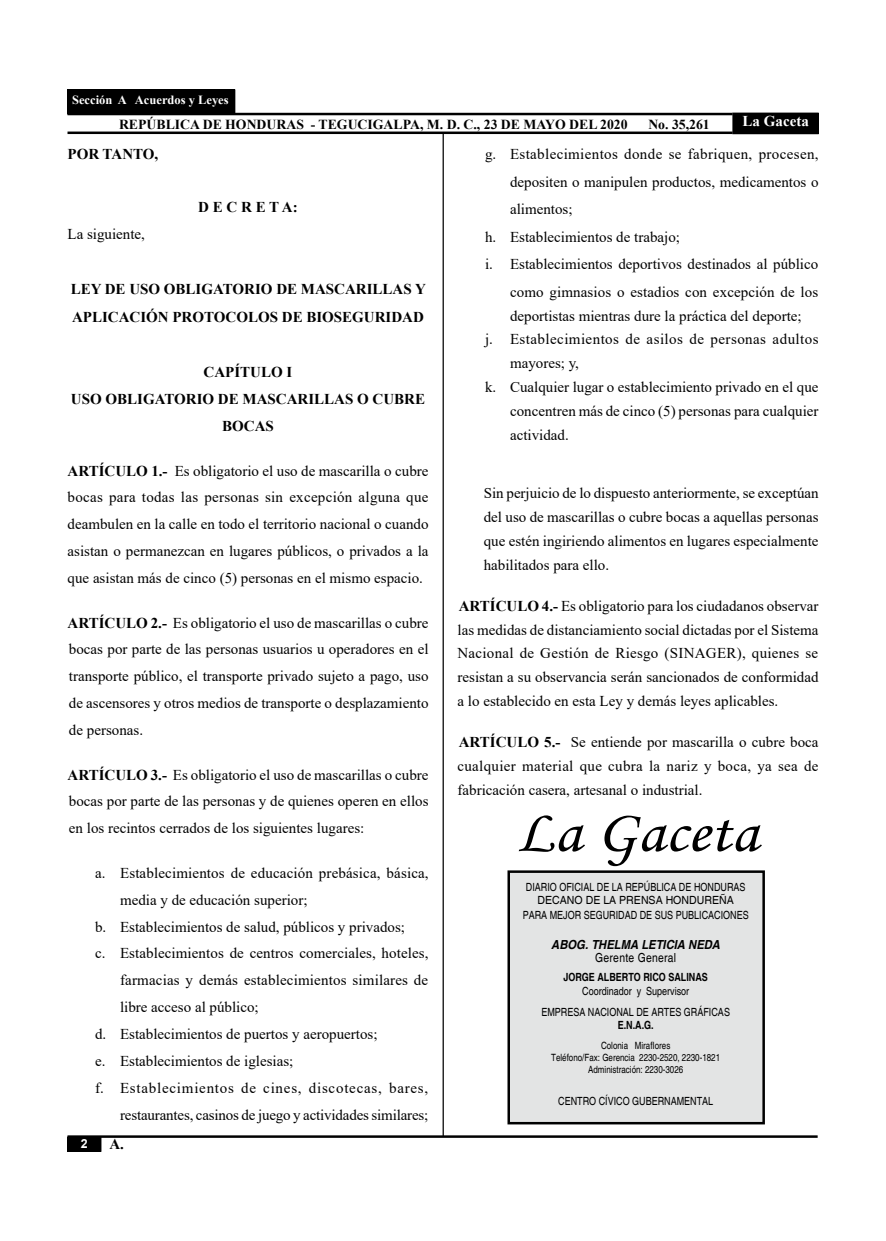
<style>
.page{position:relative;width:886px;height:1241px;background:#fff}
.page>*{position:absolute;margin:0;border:0;box-sizing:border-box;transform-origin:0 0}
.t1{font:60px "Monotype Corsiva";color:#000;scale:1.1 1}
.t2{font:15px/26.9px "Times New Roman";color:#000;text-align:justify}
.t3{font:700 15px/27.2px "Times New Roman";color:#000}
.t4{font:15px "Times New Roman";letter-spacing:.025em;color:#000}
.t5{font:15px "Times New Roman";letter-spacing:.05em;color:#000}
.t6{font:15px "Times New Roman";letter-spacing:.03em;color:#000}
.t7{font:700 15px "Times New Roman";color:#fff}
.t8{font:700 13.75px "Times New Roman";color:#000}
.t9{font:700 12.5px "Times New Roman";color:#fff}
.t10{font:italic 700 12.5px "Helvetica";color:#000;scale:.9 1}
.t11{font:12.5px "Helvetica";letter-spacing:.025em;color:#000;scale:.83 1}
.t12{font:700 12.5px "Arial";color:#fff}
.t13{font:11.25px/13.5px "Helvetica";color:#000;text-align:center;scale:.8 1}
.t14{font:700 11.25px "Helvetica";color:#000;scale:.8 1}
.t15{font:10px/12px "Helvetica";color:#000;text-align:center;scale:.8 1}
.s1{font-weight:700}
</style>
<div class="page">
<div style="left:68px;top:1136px;width:33px;height:15px;background:#000"></div>
<div style="left:733px;top:113px;width:85px;height:21px;background:#000"></div>
<hr style="left:68px;top:131px;width:664px;height:3px;background:#000">
<hr style="left:68px;top:113px;width:664px;height:2px;background:#000">
<hr style="left:68px;top:1135px;width:750px;height:2px;background:#000">
<div style="left:68px;top:90px;width:167px;height:24px;background:#000"></div>
<hr style="left:442px;top:133px;width:2px;height:1002px;background:#000">
<div style="left:509px;top:871px;width:255px;height:251px;background:#e3e4e4"></div>
<div style="left:507px;top:870px;width:258px;height:254px;border:2px solid #000"></div>
<p class="t9" style="left:72px;top:91px;width:158px">Sección A Acuerdos y Leyes</p>
<p class="t8" style="left:119px;top:114px;width:510px">REPÚBLICA DE HONDURAS - TEGUCIGALPA, M. D. C., 23 DE MAYO DEL 2020</p>
<p class="t8" style="left:648px;top:114px;width:63px">No. 35,261</p>
<p class="t7" style="left:742px;top:110px;width:68px">La Gaceta</p>
<p class="t3" style="left:68px;top:140px;width:92px">POR TANTO,</p>
<p class="t2" style="left:68px;top:220px;width:79px">La siguiente,</p>
<p class="t3" style="left:198px;top:192px;width:101px">D E C R E T A:</p>
<p class="t3" style="left:71px;top:275px;width:357px">LEY DE USO OBLIGATORIO DE MASCARILLAS Y<br>APLICACIÓN PROTOCOLOS DE BIOSEGURIDAD</p>
<p class="t3" style="left:71px;top:357px;width:356px;text-align:center">CAPÍTULO I<br>USO OBLIGATORIO DE MASCARILLAS O CUBRE<br>BOCAS</p>
<p class="t2" style="left:68px;top:456px;width:362px"><span class="s1">ARTÍCULO 1.-</span> Es obligatorio el uso de mascarilla o cubre bocas para todas las personas sin excepción alguna que deambulen en la calle en todo el territorio nacional o cuando asistan o permanezcan en lugares públicos, o privados a la que asistan más de cinco (5) personas en el mismo espacio.</p>
<p class="t2" style="left:68px;top:608px;width:362px"><span class="s1">ARTÍCULO 2.-</span> Es obligatorio el uso de mascarillas o cubre bocas por parte de las personas usuarios u operadores en el transporte público, el transporte privado sujeto a pago, uso de ascensores y otros medios de transporte o desplazamiento de personas.</p>
<p class="t2" style="left:68px;top:760px;width:362px"><span class="s1">ARTÍCULO 3.-</span> Es obligatorio el uso de mascarillas o cubre bocas por parte de las personas y de quienes operen en ellos en los recintos cerrados de los siguientes lugares:</p>
<p class="t2" style="left:95px;top:858px;width:335px">a. Establecimientos de educación prebásica, básica,</p>
<p class="t2" style="left:120px;top:885px;width:189px">media y de educación superior;</p>
<p class="t2" style="left:95px;top:912px;width:311px">b. Establecimientos de salud, públicos y privados;</p>
<p class="t2" style="left:95px;top:939px;width:335px">c. Establecimientos de centros comerciales, hoteles,</p>
<p class="t2" style="left:120px;top:966px;width:310px">farmacias y demás establecimientos similares de</p>
<p class="t2" style="left:120px;top:993px;width:140px">libre acceso al público;</p>
<p class="t2" style="left:95px;top:1019px;width:284px">d. Establecimientos de puertos y aeropuertos;</p>
<p class="t2" style="left:95px;top:1046px;width:200px">e. Establecimientos de iglesias;</p>
<p class="t5" style="left:95px;top:1077px;width:335px">f. Establecimientos de cines, discotecas, bares,</p>
<p class="t2" style="left:120px;top:1100px;width:310px">restaurantes, casinos de juego y actividades similares;</p>
<p class="t12" style="left:81px;top:1134px;width:8px">2</p>
<p class="t3" style="left:109px;top:1129px;width:16px">A.</p>
<p class="t4" style="left:485px;top:144px;width:335px">g. Establecimientos donde se fabriquen, procesen,</p>
<p class="t2" style="left:510px;top:168px;width:310px">depositen o manipulen productos, medicamentos o</p>
<p class="t2" style="left:510px;top:195px;width:64px">alimentos;</p>
<p class="t2" style="left:485px;top:223px;width:196px">h. Establecimientos de trabajo;</p>
<p class="t2" style="left:485px;top:250px;width:335px">i. Establecimientos deportivos destinados al público</p>
<p class="t2" style="left:510px;top:278px;width:310px">como gimnasios o estadios con excepción de los</p>
<p class="t2" style="left:510px;top:302px;width:293px">deportistas mientras dure la práctica del deporte;</p>
<p class="t6" style="left:485px;top:329px;width:335px">j. Establecimientos de asilos de personas adultos</p>
<p class="t2" style="left:510px;top:349px;width:71px">mayores; y,</p>
<p class="t2" style="left:485px;top:373px;width:335px">k. Cualquier lugar o establecimiento privado en el que</p>
<p class="t2" style="left:510px;top:397px;width:310px">concentren más de cinco (5) personas para cualquier</p>
<p class="t2" style="left:510px;top:420px;width:60px">actividad.</p>
<p class="t2" style="left:484px;top:481px;width:336px;line-height:23.8px">Sin perjuicio de lo dispuesto anteriormente, se exceptúan del uso de mascarillas o cubre bocas a aquellas personas que estén ingiriendo alimentos en lugares especialmente habilitados para ello.</p>
<p class="t2" style="left:457px;top:593px;width:362px;line-height:23.8px"><span class="s1">ARTÍCULO 4.-</span> Es obligatorio para los ciudadanos observar las medidas de distanciamiento social dictadas por el Sistema Nacional de Gestión de Riesgo (SINAGER), quienes se resistan a su observancia serán sancionados de conformidad a lo establecido en esta Ley y demás leyes aplicables.</p>
<p class="t2" style="left:457px;top:729px;width:363px;line-height:23.8px"><span class="s1">ARTÍCULO 5.-</span> Se entiende por mascarilla o cubre boca cualquier material que cubra la nariz y boca, ya sea de fabricación casera, artesanal o industrial.</p>
<h1 class="t1" style="left:515px;top:795px;width:222px">La Gaceta</h1>
<p class="t13" style="left:526px;top:880px;width:276px">DIARIO OFICIAL DE LA REPÚBLICA DE HONDURAS<br>DECANO DE LA PRENSA HONDUREÑA</p>
<p class="t13" style="left:523px;top:908px;width:284px">PARA MEJOR SEGURIDAD DE SUS PUBLICACIONES</p>
<p class="t10" style="left:551px;top:936px;width:189px">ABOG. THELMA LETICIA NEDA</p>
<p class="t11" style="left:595px;top:949px;width:99px">Gerente General</p>
<p class="t14" style="left:563px;top:970px;width:182px">JORGE ALBERTO RICO SALINAS</p>
<p class="t13" style="left:541px;top:980px;width:237px;line-height:21px">Coordinador y Supervisor<br>EMPRESA NACIONAL DE ARTES GRÁFICAS</p>
<p class="t14" style="left:618px;top:1018px;width:47px">E.N.A.G.</p>
<p class="t15" style="left:551px;top:1039px;width:213px">Colonia MirafIores<br>Teléfono/Fax: Gerencia 2230-2520, 2230-1821<br>Administración: 2230-3026</p>
<p class="t13" style="left:558px;top:1094px;width:195px">CENTRO CÍVICO GUBERNAMENTAL</p>
</div>
